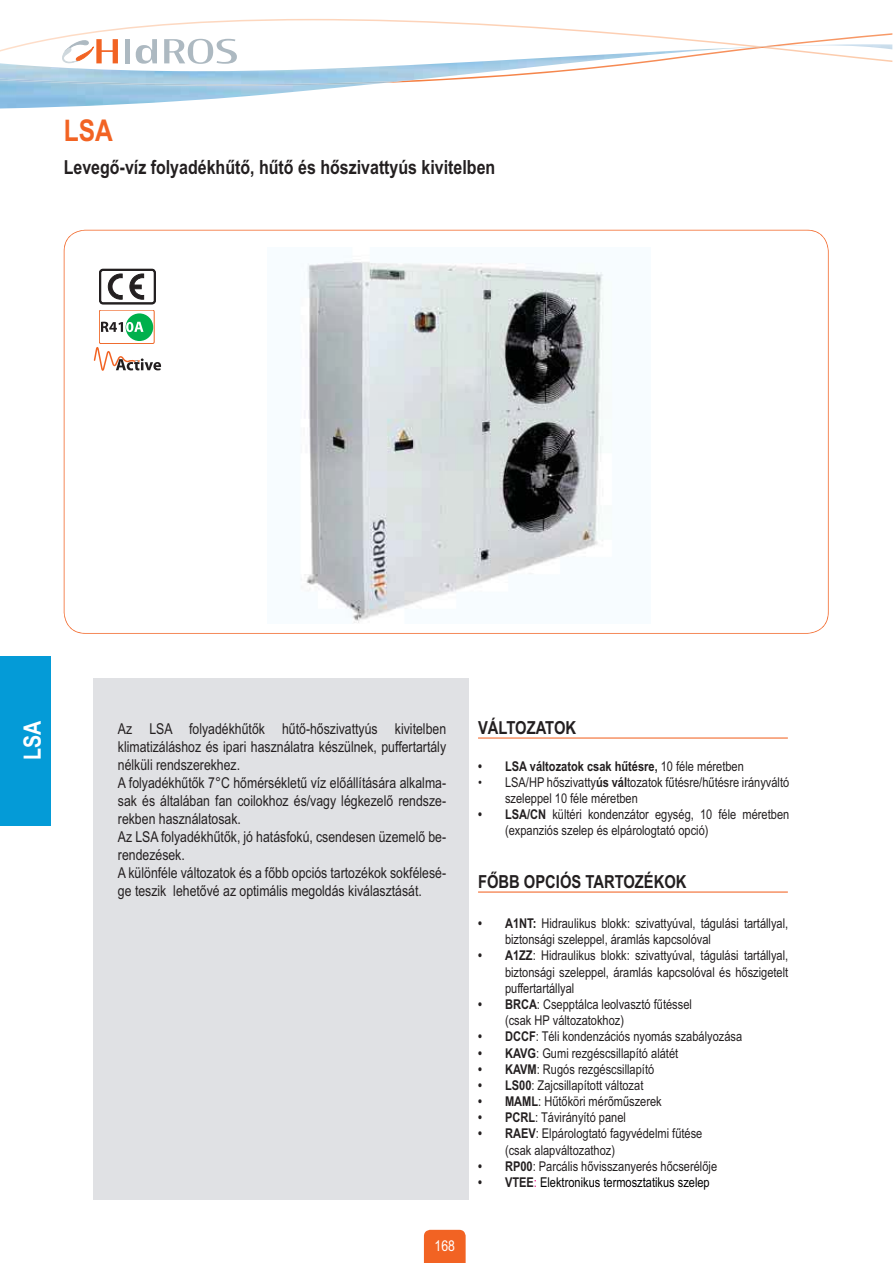
<style>
.page{position:relative;width:893px;height:1263px;background:#fff}
.page>*{position:absolute;margin:0;border:0;box-sizing:border-box;transform-origin:0 0}
.t1{font:700 30px "Arial Narrow";color:#f26323}
.t2{font:700 24px "Arial Narrow";color:#fff}
.t3{font:700 19.5px "Arial Narrow";color:#231f20}
.t4{font:700 18px "Arial Narrow";color:#231f20}
.t5{font:15px/18px "Arial Narrow";color:#231f20}
.t6{font:15px "Arial Narrow";color:#fff}
.t7{font:13.5px/16.2px "Arial Narrow";color:#231f20}
.t8{font:700 13.5px "Arial Narrow";color:#231f20}
.t9{font:13.5px "Arial Narrow";color:#000}
.s1{font-weight:400}
.s2{font-weight:700}
.s3{font-weight:700;color:#231f20}
.s4{color:#e50e83}
</style>
<div class="page">
<svg style="left:64px;top:230px;width:765px;height:404px"></svg>
<hr style="left:478px;top:738px;width:310px;height:1px;background:#f26323">
<hr style="left:478px;top:892px;width:310px;height:1px;background:#f26323">
<svg style="left:0;top:19px;width:892px;height:77px"></svg>
<svg style="left:424px;top:1230px;width:42px;height:32px"></svg>
<div style="left:99px;top:269px;width:57px;height:35px;border:2px solid #231f20;border-radius:3px"></div>
<svg style="left:100px;top:269px;width:55px;height:32px"></svg>
<div style="left:100px;top:269px;width:55px;height:35px;border:2px solid #231f20;border-radius:3px"></div>
<div style="left:99px;top:269px;width:57px;height:36px;border:2px solid #231f20;border-radius:3px"></div>
<svg style="left:94px;top:347px;width:67px;height:24px"></svg>
<img style="left:268px;top:247px;width:382px;height:377px">
<svg style="left:101px;top:313px;width:51px;height:28px"></svg>
<div style="left:99px;top:310px;width:55px;height:34px;border:1px solid #ef6423;border-radius:2px"></div>
<div style="left:0;top:656px;width:51px;height:170px;background:#049bd7"></div>
<div style="left:93px;top:679px;width:376px;height:521px;background:#e0e1e4"></div>
<h1 class="t1" style="left:64px;top:119px;width:51px">LSA</h1>
<h3 class="t3" style="left:64px;top:160px;width:433px">Levegő-víz folyadékhűtő, hűtő és hőszivattyús kivitelben</h3>
<h2 class="t2" style="left:24px;top:760px;width:41px;rotate:-90deg">LSA</h2>
<p class="t5" style="left:118px;top:721px;width:330px">Az LSA folyadékhűtők hűtő-hőszivattyús kivitelben klimatizáláshoz és ipari használatra készülnek, puffertartály nélküli rendszerekhez.<br>A folyadékhűtők 7°C hőmérsékletű víz előállítására alkalma&shy;sak és általában fan coilokhoz és/vagy légkezelő rendsze&shy;rekben használatosak.<br>Az LSA folyadékhűtők, jó hatásfokú, csendesen üzemelő be&shy;rendezések.<br>A különféle változatok és a főbb opciós tartozékok sokfélesé&shy;ge teszik lehetővé az optimális megoldás kiválasztását.</p>
<h3 class="t4" style="left:478px;top:721px;width:100px">VÁLTOZATOK</h3>
<p class="t8" style="left:478px;top:761px;width:267px">• LSA változatok csak hűtésre, <span class="s1">10 féle méretben</span></p>
<p class="t7" style="left:505px;top:775px;width:286px;text-indent:-27px">• LSA/HP hőszivatty<span class="s2">ús vál</span>tozatok fűtésre/hűtésre irányváltó szeleppel 10 féle méretben</p>
<p class="t8" style="left:478px;top:810px;width:5px">•</p>
<p class="t8" style="left:538px;top:810px;width:9px">N</p>
<p class="t7" style="left:505px;top:808px;width:286px"><span class="s2">LSA/C</span> kültéri kondenzátor egység, 10 féle méretben (expanziós szelep és elpárologtató opció)</p>
<h3 class="t4" style="left:478px;top:875px;width:210px">FŐBB OPCIÓS TARTOZÉKOK</h3>
<p class="t7" style="left:505px;top:917px;width:285px;text-indent:-27px"><span class="s2">• A1NT:</span> Hidraulikus blokk: szivattyúval, tágulási tartállyal, biztonsági szeleppel, áramlás kapcsolóval</p>
<p class="t7" style="left:505px;top:949px;width:285px;text-align:justify;text-indent:-27px"><span class="s2">• A1ZZ</span>: Hidraulikus blokk: szivattyúval, tágulási tartállyal, biztonsági szeleppel, áramlás kapcsolóval és hőszigetelt puffertartállyal</p>
<p class="t7" style="left:505px;top:997px;width:188px;text-indent:-27px"><span class="s2">• BRCA</span>: Csepptálca leolvasztó fűtéssel (csak HP változatokhoz)</p>
<p class="t7" style="left:478px;top:1030px;width:266px"><span class="s2">• DCCF</span>: Téli kondenzációs nyomás szabályozása</p>
<p class="t7" style="left:478px;top:1046px;width:202px"><span class="s2">• KAVG</span>: Gumi rezgéscsillapító alátét</p>
<p class="t7" style="left:478px;top:1062px;width:178px"><span class="s2">• KAVM</span>: Rugós rezgéscsillapító</p>
<p class="t7" style="left:478px;top:1078px;width:167px"><span class="s2">• LS00</span>: Zajcsillapított változat</p>
<p class="t7" style="left:478px;top:1095px;width:185px"><span class="s2">• MAML</span>: Hűtőköri mérőműszerek</p>
<p class="t7" style="left:478px;top:1111px;width:149px"><span class="s2">• PCRL</span>: Távirányító panel</p>
<p class="t7" style="left:505px;top:1127px;width:199px;text-indent:-27px"><span class="s2">• RAEV</span>: Elpárologtató fagyvédelmi fűtése (csak alapváltozathoz)</p>
<p class="t7" style="left:478px;top:1159px;width:241px"><span class="s2">• RP00</span>: Parcális hővisszanyerés hőcserélője</p>
<p class="t9" style="left:478px;top:1177px;width:233px"><span class="s3">• VTEE</span><span class="s4">:</span> Elektronikus termosztatikus szelep</p>
<p class="t6" style="left:434px;top:1241px;width:22px">168</p>
</div>
